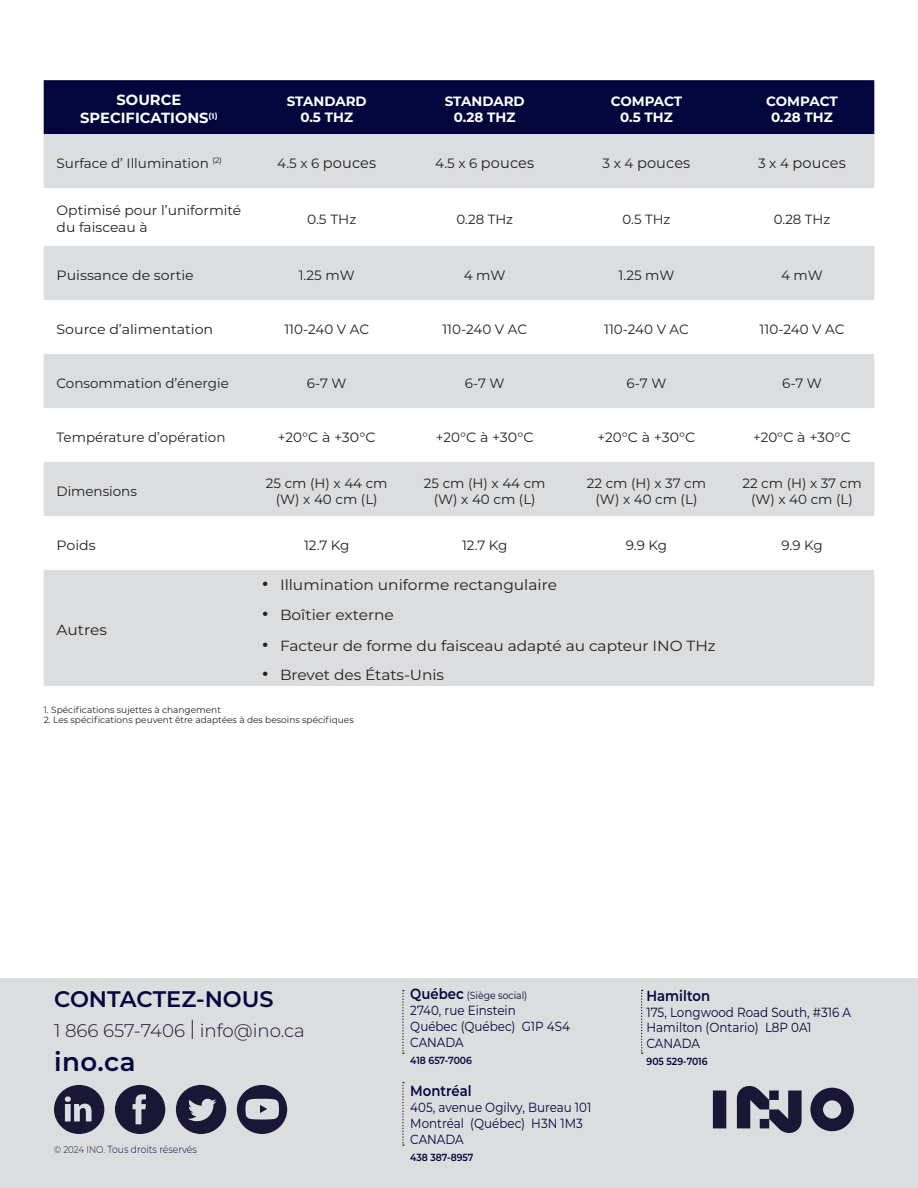
<style>
.page{position:relative;width:918px;height:1188px;background:#fff}
.page>*{position:absolute;margin:0;border:0;box-sizing:border-box;transform-origin:0 0}
.t1{font:600 26.1px "Montserrat";color:#02063d}
.t2{font:600 22.5px "Montserrat";color:#02063d}
.t3{font:300 18.3px "Montserrat";color:#191636}
.Table_Paragraph{font:14.7px "Montserrat";color:#231f20;scale:1.05 1}
.Table_Paragraph-2{font:14.7px "Montserrat";color:#231f20}
.Table_Paragraph-3{font:700 14.7px/18px "Montserrat";color:#fff;text-align:center}
.t4{font:600 14.7px "Montserrat";color:#02063d;scale:.9 1}
.Table_Paragraph-4{font:13.5px/16.2px "Montserrat";color:#231f20;text-align:center}
.t5{font:700 13.5px/16.2px "Montserrat";color:#fff;text-align:center}
.Table_Paragraph-5{font:13.5px "Montserrat";color:#231f20;scale:1.05 1}
.Table_Paragraph-6{font:13.35px "Montserrat";color:#231f20}
.t6{font:13.2px/15.9px "Montserrat";color:#02063d;scale:.9 1}
.t7{font:600 10.35px "Montserrat";color:#02063d;scale:.9 1}
.t8{font:300 10.35px "Montserrat";color:#02063d;scale:.9 1}
.t9{font:10.35px "Montserrat";color:#02063d;scale:.9 1}
.t10{font:9px "Montserrat";color:#231f20}
.s1{font-size:13.5px}
.s2{font-family:"Arial";font-size:17.25px}
.s3{font-size:27.3px}
.s4{font-size:9.75px;color:#191636}
.s5{font-weight:600;font-size:14.7px}
</style>
<div class="page">
<div style="left:0;top:978px;width:918px;height:210px;background:#dcdddf"></div>
<svg style="left:713px;top:1085px;width:141px;height:48px"></svg>
<svg style="left:54px;top:1085px;width:50px;height:49px"></svg>
<svg style="left:115px;top:1085px;width:50px;height:49px"></svg>
<svg style="left:176px;top:1085px;width:50px;height:49px"></svg>
<svg style="left:237px;top:1085px;width:50px;height:49px"></svg>
<svg style="left:402px;top:990px;width:2px;height:64px"></svg>
<svg style="left:402px;top:1082px;width:2px;height:64px"></svg>
<svg style="left:641px;top:990px;width:2px;height:64px"></svg>
<div style="left:44px;top:80px;width:830px;height:54px;background:#02063d"></div>
<svg style="left:44px;top:134px;width:830px;height:552px;fill:#dcdddf"></svg>
<p class="Table_Paragraph-3" style="left:80px;top:90px;width:139px">SOURCE<br>SPECIFICATIONS<sup>(1)</sup></p>
<p class="t5" style="left:287px;top:92px;width:82px">STANDARD<br>0.5 THZ</p>
<p class="t5" style="left:445px;top:92px;width:82px">STANDARD<br>0.28 THZ</p>
<p class="t5" style="left:611px;top:92px;width:73px">COMPACT<br>0.5 THZ</p>
<p class="t5" style="left:766px;top:92px;width:73px">COMPACT<br>0.28 THZ</p>
<p class="Table_Paragraph-4" style="left:57px;top:154px;width:167px">Surface d’ Illumination <sup>(2)</sup></p>
<p class="Table_Paragraph-2" style="left:277px;top:153px;width:101px"><span class="s1">4.5 x 6</span> pouces</p>
<p class="Table_Paragraph-2" style="left:435px;top:153px;width:101px"><span class="s1">4.5 x 6</span> pouces</p>
<p class="Table_Paragraph-2" style="left:603px;top:153px;width:89px"><span class="s1">3 x 4</span> pouces</p>
<p class="Table_Paragraph-2" style="left:758px;top:153px;width:89px"><span class="s1">3 x 4</span> pouces</p>
<p class="Table_Paragraph-4" style="left:57px;top:201px;width:186px;line-height:17.4px;text-align:left">Optimisé pour l’uniformité du faisceau à</p>
<p class="Table_Paragraph-6" style="left:307px;top:210px;width:51px">0.5 THz</p>
<p class="Table_Paragraph-6" style="left:456px;top:210px;width:58px">0.28 THz</p>
<p class="Table_Paragraph-6" style="left:623px;top:210px;width:49px">0.5 THz</p>
<p class="Table_Paragraph-6" style="left:774px;top:210px;width:58px">0.28 THz</p>
<p class="Table_Paragraph-5" style="left:57px;top:266px;width:132px">Puissance de sortie</p>
<p class="Table_Paragraph-4" style="left:299px;top:266px;width:58px">1.25 mW</p>
<p class="Table_Paragraph-4" style="left:464px;top:266px;width:43px">4 mW</p>
<p class="Table_Paragraph-4" style="left:618px;top:266px;width:58px">1.25 mW</p>
<p class="Table_Paragraph-4" style="left:781px;top:266px;width:43px">4 mW</p>
<p class="Table_Paragraph-5" style="left:57px;top:320px;width:151px">Source d’alimentation</p>
<p class="Table_Paragraph-4" style="left:284px;top:320px;width:86px">110-240 V AC</p>
<p class="Table_Paragraph-4" style="left:442px;top:320px;width:86px">110-240 V AC</p>
<p class="Table_Paragraph-4" style="left:604px;top:320px;width:86px">110-240 V AC</p>
<p class="Table_Paragraph-4" style="left:760px;top:320px;width:86px">110-240 V AC</p>
<p class="Table_Paragraph-4" style="left:57px;top:374px;width:174px">Consommation d’énergie</p>
<p class="Table_Paragraph-4" style="left:307px;top:374px;width:41px">6-7 W</p>
<p class="Table_Paragraph-4" style="left:465px;top:374px;width:41px">6-7 W</p>
<p class="Table_Paragraph-4" style="left:627px;top:374px;width:41px">6-7 W</p>
<p class="Table_Paragraph-4" style="left:782px;top:374px;width:41px">6-7 W</p>
<p class="Table_Paragraph-4" style="left:57px;top:428px;width:170px">Température d’opération</p>
<p class="Table_Paragraph-4" style="left:278px;top:428px;width:99px">+20°C à +30°C</p>
<p class="Table_Paragraph-4" style="left:436px;top:428px;width:99px">+20°C à +30°C</p>
<p class="Table_Paragraph-4" style="left:598px;top:428px;width:99px">+20°C à +30°C</p>
<p class="Table_Paragraph-4" style="left:753px;top:428px;width:99px">+20°C à +30°C</p>
<p class="Table_Paragraph-4" style="left:57px;top:482px;width:82px">Dimensions</p>
<p class="Table_Paragraph-4" style="left:266px;top:474px;width:123px">25 cm (H) x 44 cm (W) x 40 cm (L)</p>
<p class="Table_Paragraph-4" style="left:424px;top:474px;width:123px">25 cm (H) x 44 cm (W) x 40 cm (L)</p>
<p class="Table_Paragraph-4" style="left:587px;top:474px;width:121px">22 cm (H) x 37 cm (W) x 40 cm (L)</p>
<p class="Table_Paragraph-4" style="left:742px;top:474px;width:121px">22 cm (H) x 37 cm (W) x 40 cm (L)</p>
<p class="Table_Paragraph-5" style="left:57px;top:536px;width:39px">Poids</p>
<p class="Table_Paragraph-4" style="left:304px;top:536px;width:47px">12.7 Kg</p>
<p class="Table_Paragraph-4" style="left:462px;top:536px;width:47px">12.7 Kg</p>
<p class="Table_Paragraph-4" style="left:626px;top:536px;width:43px">9.9 Kg</p>
<p class="Table_Paragraph-4" style="left:781px;top:536px;width:43px">9.9 Kg</p>
<p class="Table_Paragraph" style="left:57px;top:620px;width:49px">Autres</p>
<p class="Table_Paragraph" style="left:262px;top:575px;width:282px"><span class="s2">•</span> Illumination uniforme rectangulaire</p>
<p class="Table_Paragraph" style="left:262px;top:605px;width:127px"><span class="s2">•</span> Boîtier externe</p>
<p class="Table_Paragraph" style="left:262px;top:636px;width:433px"><span class="s2">•</span> Facteur de forme du faisceau adapté au capteur INO THz</p>
<p class="Table_Paragraph" style="left:262px;top:665px;width:175px"><span class="s2">•</span> Brevet des États-Unis</p>
<p class="t10" style="left:44px;top:703px;width:179px">1. Spécifications sujettes à changement</p>
<p class="t10" style="left:44px;top:714px;width:312px">2. Les spécifications peuvent être adaptées à des besoins spécifiques</p>
<h2 class="t2" style="left:54px;top:983px;width:221px">CONTACTEZ-NOUS</h2>
<h3 class="t3" style="left:54px;top:1018px;width:252px">1 866 657-7406 <span class="s3">I</span> info@ino.ca</h3>
<h1 class="t1" style="left:54px;top:1044px;width:83px">ino.ca</h1>
<p class="t8" style="left:54px;top:1143px;width:160px"><span class="s4">© 2024 INO.</span> Tous droits réservés</p>
<p class="t9" style="left:410px;top:988px;width:131px"><span class="s5">Québec</span> (Siège social)</p>
<p class="t6" style="left:410px;top:1002px;width:179px">2740, rue Einstein<br>Québec (Québec) G1P 4S4<br>CANADA</p>
<p class="t7" style="left:410px;top:1053px;width:70px">418 657-7006</p>
<p class="t4" style="left:410px;top:1080px;width:70px">Montréal</p>
<p class="t6" style="left:410px;top:1099px;width:203px">405, avenue Ogilvy, Bureau 101<br>Montréal (Québec) H3N 1M3<br>CANADA</p>
<p class="t7" style="left:410px;top:1150px;width:72px">438 387-8957</p>
<p class="t4" style="left:647px;top:985px;width:72px">Hamilton</p>
<p class="t6" style="left:647px;top:1003px;width:229px">175, Longwood Road South, #316 A<br>Hamilton (Ontario) L8P 0A1<br>CANADA</p>
<p class="t7" style="left:647px;top:1054px;width:69px">905 529-7016</p>
</div>
